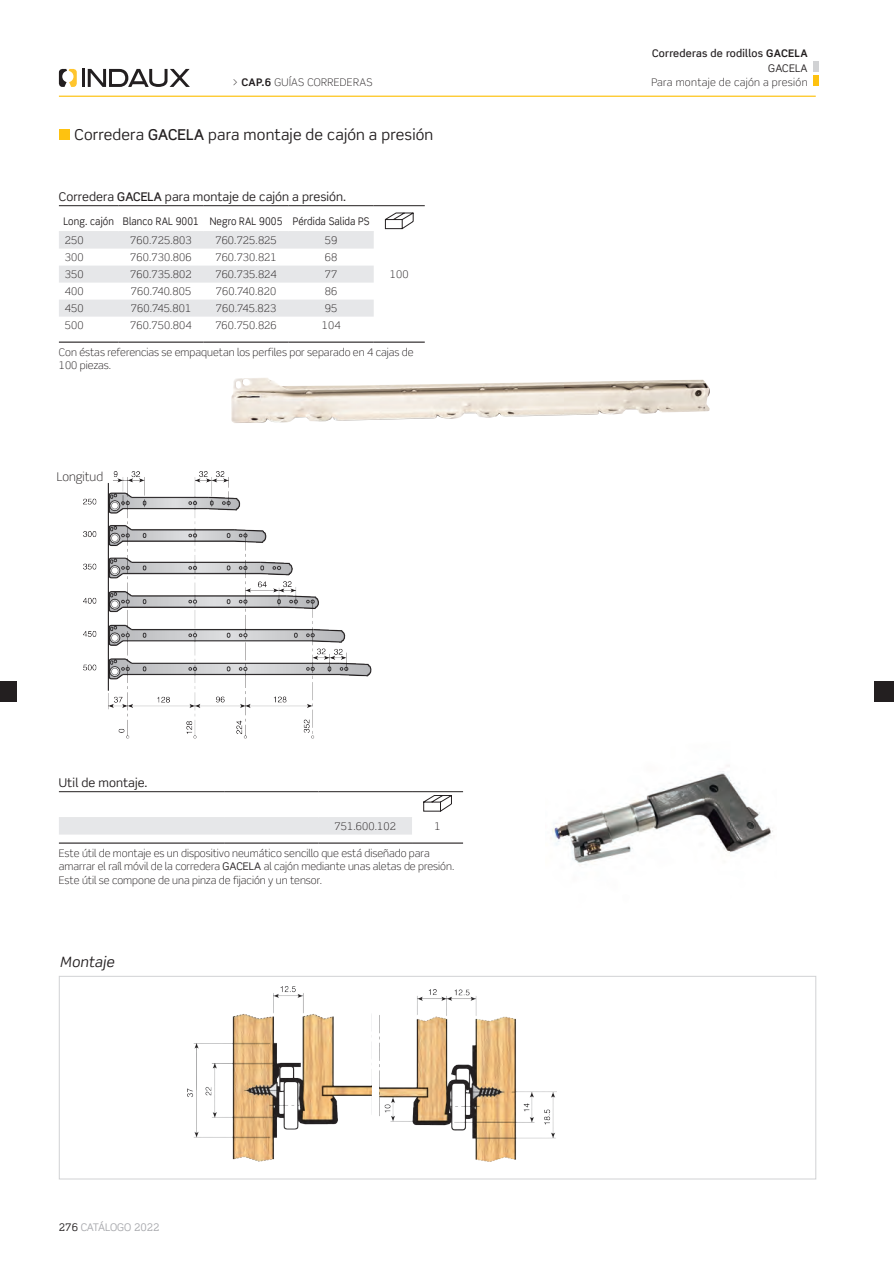
<style>
.page{position:relative;width:894px;height:1266px;background:#fff}
.page>*{position:absolute;margin:0;border:0;box-sizing:border-box;transform-origin:0 0}
.TITULU_2{font:15px "Scene Pro";letter-spacing:.01em;color:#231f20}
.TITULU_3{font:italic 14.25px "Scene Pro";letter-spacing:.01em;color:#231f20}
.tabl__TITULO{font:12px "Scene Pro";letter-spacing:.005em;color:#231f20}
.descripción{font:300 12px "Scene Pro";color:#231f20}
.notas{font:300 10.5px/13.5px "Scene Pro";color:#231f20}
.tabl__texto{font:300 10.5px "Scene Pro";letter-spacing:.01em;color:#231f20}
.tabl__titulillo{font:10.5px "Scene Pro";letter-spacing:.01em;color:#231f20;scale:.9 1}
.cab__TITULU_2{font:300 10.5px "Scene Pro";letter-spacing:.03em;color:#231f20}
.cab__TITULU_Ø{font:500 10.5px "Scene Pro";letter-spacing:.02em;color:#231f20}
.notas-2{font:300 10.5px "Scene Pro";letter-spacing:.03em;color:#231f20}
.tabl__texto_-_izq{font:300 10.5px "Scene Pro";letter-spacing:.01em;color:#231f20}
.t1{font:10.5px "Scene Pro";color:#a8a9ad}
.cab__TITULU_1{font:10.5px "Scene Pro";letter-spacing:.01em;color:#231f20}
.s1{font-weight:700}
.s2{font-weight:500}
.s3{font-weight:400}
.s4{color:#231f20}
</style>
<div class="page">
<div style="left:813px;top:61px;width:5px;height:11px;background:#d1d2d4"></div>
<div style="left:813px;top:76px;width:5px;height:10px;background:#fec210"></div>
<hr style="left:59px;top:96px;width:756px;height:1px;background:#fec210">
<svg style="left:59px;top:69px;width:18px;height:18px"></svg>
<hr style="left:82px;top:69px;width:3px;height:18px;background:#231f20">
<svg style="left:88px;top:69px;width:102px;height:18px"></svg>
<div style="left:59px;top:976px;width:757px;height:203px;border:1px solid #d1d2d4"></div>
<div style="left:59px;top:818px;width:353px;height:17px;background:#e6e7e9"></div>
<hr style="left:59px;top:791px;width:166px;height:1px;background:#231f20">
<hr style="left:225px;top:791px;width:93px;height:1px;background:#231f20">
<hr style="left:318px;top:791px;width:94px;height:1px;background:#231f20">
<hr style="left:412px;top:791px;width:51px;height:1px;background:#231f20">
<hr style="left:59px;top:843px;width:166px;height:1px;background:#231f20">
<hr style="left:225px;top:843px;width:93px;height:1px;background:#231f20">
<hr style="left:318px;top:843px;width:94px;height:1px;background:#231f20">
<hr style="left:412px;top:843px;width:51px;height:1px;background:#231f20">
<hr style="left:59px;top:817px;width:166px;height:1px;background:#e6e7e9">
<hr style="left:225px;top:817px;width:93px;height:1px;background:#e6e7e9">
<hr style="left:318px;top:817px;width:94px;height:1px;background:#e6e7e9">
<svg style="left:423px;top:795px;width:29px;height:17px"></svg>
<img style="left:83px;top:471px;width:288px;height:267px">
<img style="left:187px;top:986px;width:184px;height:176px">
<img style="left:379px;top:989px;width:177px;height:172px">
<svg style="left:59px;top:232px;width:315px;height:85px"></svg>
<hr style="left:59px;top:205px;width:59px;height:1px;background:#231f20">
<hr style="left:118px;top:205px;width:85px;height:1px;background:#231f20">
<hr style="left:203px;top:205px;width:85px;height:1px;background:#231f20">
<hr style="left:288px;top:205px;width:86px;height:1px;background:#231f20">
<hr style="left:374px;top:205px;width:51px;height:1px;background:#231f20">
<hr style="left:59px;top:231px;width:59px;height:1px;background:#e6e7e9">
<hr style="left:118px;top:231px;width:85px;height:1px;background:#e6e7e9">
<hr style="left:203px;top:231px;width:85px;height:1px;background:#e6e7e9">
<hr style="left:288px;top:231px;width:86px;height:1px;background:#e6e7e9">
<hr style="left:59px;top:342px;width:59px;height:1px;background:#231f20">
<hr style="left:118px;top:342px;width:85px;height:1px;background:#231f20">
<hr style="left:203px;top:342px;width:85px;height:1px;background:#231f20">
<hr style="left:288px;top:342px;width:86px;height:1px;background:#231f20">
<hr style="left:374px;top:342px;width:51px;height:1px;background:#231f20">
<svg style="left:385px;top:213px;width:28px;height:16px"></svg>
<div style="left:59px;top:129px;width:11px;height:11px;background:#fec210"></div>
<img style="left:231px;top:378px;width:479px;height:45px">
<img style="left:551px;top:771px;width:222px;height:94px">
<div style="left:874px;top:681px;width:20px;height:21px;background:#231f20"></div>
<div style="left:0;top:681px;width:16px;height:21px;background:#231f20"></div>
<p class="notas-2" style="left:232px;top:76px;width:142px">&gt; <span class="s1">CAP.6</span> GUÍAS CORREDERAS</p>
<p class="TITULU_2" style="left:74px;top:125px;width:360px">Corredera <span class="s2">GACELA</span> para montaje de cajón a presión</p>
<p class="tabl__TITULO" style="left:59px;top:190px;width:289px">Corredera <span class="s2">GACELA</span> para montaje de cajón a presión.</p>
<p class="tabl__titulillo" style="left:63px;top:215px;width:57px">Long. cajón</p>
<p class="tabl__titulillo" style="left:123px;top:215px;width:86px">Blanco RAL 9001</p>
<p class="tabl__titulillo" style="left:210px;top:215px;width:82px">Negro RAL 9005</p>
<p class="tabl__titulillo" style="left:293px;top:215px;width:87px">Pérdida Salida PS</p>
<p class="tabl__texto_-_izq" style="left:65px;top:234px;width:20px">250</p>
<p class="tabl__texto" style="left:130px;top:234px;width:63px">760.725.803</p>
<p class="tabl__texto" style="left:215px;top:234px;width:63px">760.725.825</p>
<p class="tabl__texto" style="left:325px;top:234px;width:14px">59</p>
<p class="tabl__texto_-_izq" style="left:65px;top:251px;width:20px">300</p>
<p class="tabl__texto" style="left:130px;top:251px;width:63px">760.730.806</p>
<p class="tabl__texto" style="left:215px;top:251px;width:63px">760.730.821</p>
<p class="tabl__texto" style="left:325px;top:251px;width:14px">68</p>
<p class="tabl__texto_-_izq" style="left:65px;top:268px;width:20px">350</p>
<p class="tabl__texto" style="left:130px;top:268px;width:63px">760.735.802</p>
<p class="tabl__texto" style="left:215px;top:268px;width:63px">760.735.824</p>
<p class="tabl__texto" style="left:325px;top:268px;width:14px">77</p>
<p class="tabl__texto" style="left:390px;top:268px;width:20px">100</p>
<p class="tabl__texto_-_izq" style="left:65px;top:285px;width:20px">400</p>
<p class="tabl__texto" style="left:131px;top:285px;width:62px">760.740.805</p>
<p class="tabl__texto" style="left:216px;top:285px;width:62px">760.740.820</p>
<p class="tabl__texto" style="left:325px;top:285px;width:14px">86</p>
<p class="tabl__texto_-_izq" style="left:65px;top:302px;width:20px">450</p>
<p class="tabl__texto" style="left:131px;top:302px;width:62px">760.745.801</p>
<p class="tabl__texto" style="left:216px;top:302px;width:62px">760.745.823</p>
<p class="tabl__texto" style="left:325px;top:302px;width:14px">95</p>
<p class="tabl__texto_-_izq" style="left:65px;top:319px;width:20px">500</p>
<p class="tabl__texto" style="left:130px;top:319px;width:63px">760.750.804</p>
<p class="tabl__texto" style="left:215px;top:319px;width:63px">760.750.826</p>
<p class="tabl__texto" style="left:322px;top:319px;width:20px">104</p>
<p class="notas" style="left:59px;top:345px;width:356px">Con éstas referencias se empaquetan los perfiles por separado en 4 cajas de<br>100 piezas.</p>
<p class="descripción" style="left:57px;top:470px;width:48px">Longitud</p>
<p class="tabl__TITULO" style="left:59px;top:776px;width:90px">Util de montaje.</p>
<p class="tabl__texto" style="left:334px;top:820px;width:63px">751.600.102</p>
<p class="tabl__texto" style="left:434px;top:820px;width:8px">1</p>
<p class="notas" style="left:59px;top:846px;width:397px">Este útil de montaje es un dispositivo neumático sencillo que está diseñado para amarrar el raíl móvil de la corredera <span class="s3">GACELA</span> al cajón mediante unas aletas de presión.<br>Este útil se compone de una pinza de fijación y un tensor.</p>
<p class="TITULU_3" style="left:60px;top:953px;width:56px">Montaje</p>
<p class="t1" style="left:59px;top:1220px;width:102px"><span class="s4">276</span> CATÁLOGO 2022</p>
<p class="cab__TITULU_Ø" style="left:652px;top:47px;width:157px">Correderas de rodillos <span class="s1">GACELA</span></p>
<p class="cab__TITULU_1" style="left:768px;top:61px;width:41px">GACELA</p>
<p class="cab__TITULU_2" style="left:651px;top:76px;width:158px">Para montaje de cajón a presión</p>
</div>
